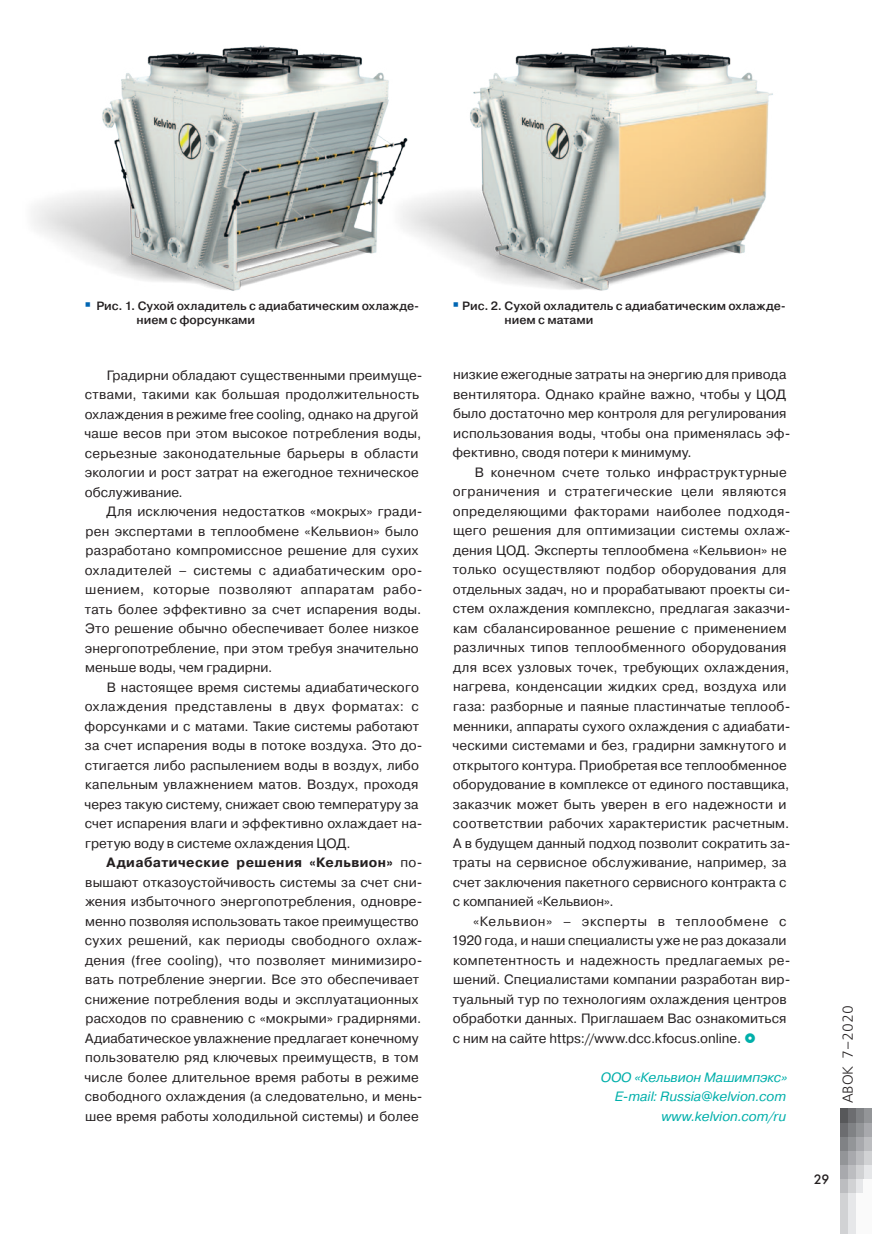
<style>
.page{position:relative;width:872px;height:1234px;background:#fff}
.page>*{position:absolute;margin:0;border:0;box-sizing:border-box;transform-origin:0 0}
.t1{font:14.4px "Free Set Light C";color:#231f20}
.t2{font:13.5px/19.5px "Pragmatica";letter-spacing:.01em;color:#231f20}
.t3{font:italic 13.5px/19.5px "Pragmatica";letter-spacing:-.005em;color:#00afaa;text-align:right}
.t4{font:13.5px "Futura Futuris";color:#231f20}
.t5{font:500 12px/14.4px "Pragmatica";color:#231f20}
.s1{font-weight:700}
</style>
<div class="page">
<div style="left:863px;top:1108px;width:9px;height:14px;background:#939598"></div>
<div style="left:863px;top:1122px;width:9px;height:14px;background:#a8a9ad"></div>
<div style="left:863px;top:1136px;width:9px;height:14px;background:#bcbdc0"></div>
<div style="left:863px;top:1150px;width:9px;height:15px;background:#d1d2d4"></div>
<div style="left:863px;top:1165px;width:9px;height:14px;background:#e6e7e9"></div>
<div style="left:855px;top:1108px;width:8px;height:14px;background:#808285"></div>
<div style="left:855px;top:1122px;width:8px;height:14px;background:#939598"></div>
<div style="left:855px;top:1136px;width:8px;height:14px;background:#a8a9ad"></div>
<div style="left:855px;top:1150px;width:8px;height:15px;background:#bcbdc0"></div>
<div style="left:855px;top:1165px;width:8px;height:14px;background:#d1d2d4"></div>
<div style="left:855px;top:1179px;width:8px;height:14px;background:#e6e7e9"></div>
<div style="left:848px;top:1108px;width:7px;height:14px;background:#6c6d70"></div>
<div style="left:848px;top:1122px;width:7px;height:14px;background:#808285"></div>
<div style="left:848px;top:1136px;width:7px;height:14px;background:#939598"></div>
<div style="left:848px;top:1150px;width:7px;height:15px;background:#a8a9ad"></div>
<div style="left:848px;top:1165px;width:7px;height:14px;background:#bcbdc0"></div>
<div style="left:848px;top:1179px;width:7px;height:14px;background:#d1d2d4"></div>
<div style="left:840px;top:1108px;width:8px;height:14px;background:#57585a"></div>
<div style="left:840px;top:1122px;width:8px;height:14px;background:#6c6d70"></div>
<div style="left:840px;top:1136px;width:8px;height:14px;background:#808285"></div>
<div style="left:840px;top:1150px;width:8px;height:15px;background:#939598"></div>
<div style="left:840px;top:1165px;width:8px;height:14px;background:#a8a9ad"></div>
<div style="left:840px;top:1179px;width:8px;height:14px;background:#bcbdc0"></div>
<div style="left:863px;top:1179px;width:9px;height:54px;background:#fafafa"></div>
<div style="left:855px;top:1193px;width:8px;height:40px;background:#fafafa"></div>
<div style="left:848px;top:1193px;width:7px;height:40px;background:#e6e7e9"></div>
<div style="left:840px;top:1193px;width:8px;height:40px;background:#d1d2d4"></div>
<img style="left:33px;top:45px;width:318px;height:246px">
<img style="left:351px;top:45px;width:422px;height:246px">
<p class="t5" style="left:137px;top:298px;width:284px;text-indent:-40px">Рис. 1. Сухой охладитель с адиабатическим охлажде&shy;нием с форсунками</p>
<p class="t5" style="left:504px;top:298px;width:283px;text-indent:-42px">Рис. 2. Сухой охладитель с адиабатическим охлажде&shy;нием с матами</p>
<p class="t2" style="left:85px;top:365px;width:339px;text-indent:22px">Градирни обладают существенными преимуще&shy;ствами, такими как большая продолжительность охлаждения в режиме free cooling, однако на другой чаше весов при этом высокое потребления воды, серьезные законодательные барьеры в области экологии и рост затрат на ежегодное техническое обслуживание.</p>
<p class="t2" style="left:85px;top:502px;width:339px;text-indent:22px">Для исключения недостатков «мокрых» гради&shy;рен экспертами в теплообмене «Кельвион» было разработано компромиссное решение для сухих охладителей – системы с адиабатическим оро&shy;шением, которые позволяют аппаратам рабо&shy;тать более эффективно за счет испарения воды.<br>Это решение обычно обеспечивает более низкое энергопотребление, при этом требуя значительно меньше воды, чем градирни.</p>
<p class="t2" style="left:85px;top:677px;width:339px;text-indent:22px">В настоящее время системы адиабатического охлаждения представлены в двух форматах: с форсунками и с матами. Такие системы работают за счет испарения воды в потоке воздуха. Это до&shy;стигается либо распылением воды в воздух, либо капельным увлажнением матов. Воздух, проходя через такую систему, снижает свою температуру за счет испарения влаги и эффективно охлаждает на&shy;гретую воду в системе охлаждения ЦОД.</p>
<p class="t2" style="left:85px;top:853px;width:339px;text-indent:22px"><span class="s1">Адиабатические решения «Кельвион»</span> по&shy;вышают отказоустойчивость системы за счет сни&shy;жения избыточного энергопотребления, одновре&shy;менно позволяя использовать такое преимущество сухих решений, как периоды свободного охлаж&shy;дения (free cooling), что позволяет минимизиро&shy;вать потребление энергии. Все это обеспечивает снижение потребления воды и эксплуатационных расходов по сравнению с «мокрыми» градирнями.<br>Адиабатическое увлажнение предлагает конечному пользователю ряд ключевых преимуществ, в том числе более длительное время работы в режиме свободного охлаждения (а следовательно, и мень&shy;шее время работы холодильной системы) и более</p>
<p class="t2" style="left:452px;top:365px;width:339px">низкие ежегодные затраты на энергию для привода вентилятора. Однако крайне важно, чтобы у ЦОД было достаточно мер контроля для регулирования использования воды, чтобы она применялась эф&shy;фективно, сводя потери к минимуму.</p>
<p class="t2" style="left:452px;top:462px;width:339px;text-indent:22px">В конечном счете только инфраструктурные ограничения и стратегические цели являются определяющими факторами наиболее подходя&shy;щего решения для оптимизации системы охлаж&shy;дения ЦОД. Эксперты теплообмена «Кельвион» не только осуществляют подбор оборудования для отдельных задач, но и прорабатывают проекты си&shy;стем охлаждения комплексно, предлагая заказчи&shy;кам сбалансированное решение с применением различных типов теплообменного оборудования для всех узловых точек, требующих охлаждения, нагрева, конденсации жидких сред, воздуха или газа: разборные и паяные пластинчатые теплооб&shy;менники, аппараты сухого охлаждения с адиабати&shy;ческими системами и без, градирни замкнутого и открытого контура. Приобретая все теплообменное оборудование в комплексе от единого поставщика, заказчик может быть уверен в его надежности и соответствии рабочих характеристик расчетным.<br>А в будущем данный подход позволит сократить за&shy;траты на сервисное обслуживание, например, за счет заключения пакетного сервисного контракта с с компанией «Кельвион».</p>
<p class="t2" style="left:451px;top:911px;width:340px;text-indent:21px">«Кельвион» – эксперты в теплообмене с 1920 года, и наши специалисты уже не раз доказали компетентность и надежность предлагаемых ре&shy;шений. Специалистами компании разработан вир&shy;туальный тур по технологиям охлаждения центров обработки данных. Приглашаем Вас ознакомиться с ним на сайте https://www.dcc.kfocus.online.</p>
<p class="t3" style="left:601px;top:1067px;width:188px">ООО «Кельвион Машимпэкс»<br>E-mail: Russia@kelvion.com www.kelvion.com/ru</p>
<p class="t1" style="left:840px;top:1103px;width:100px;rotate:-90deg">АВОК 7–2020</p>
<p class="t4" style="left:813px;top:1170px;width:17px">29</p>
</div>
